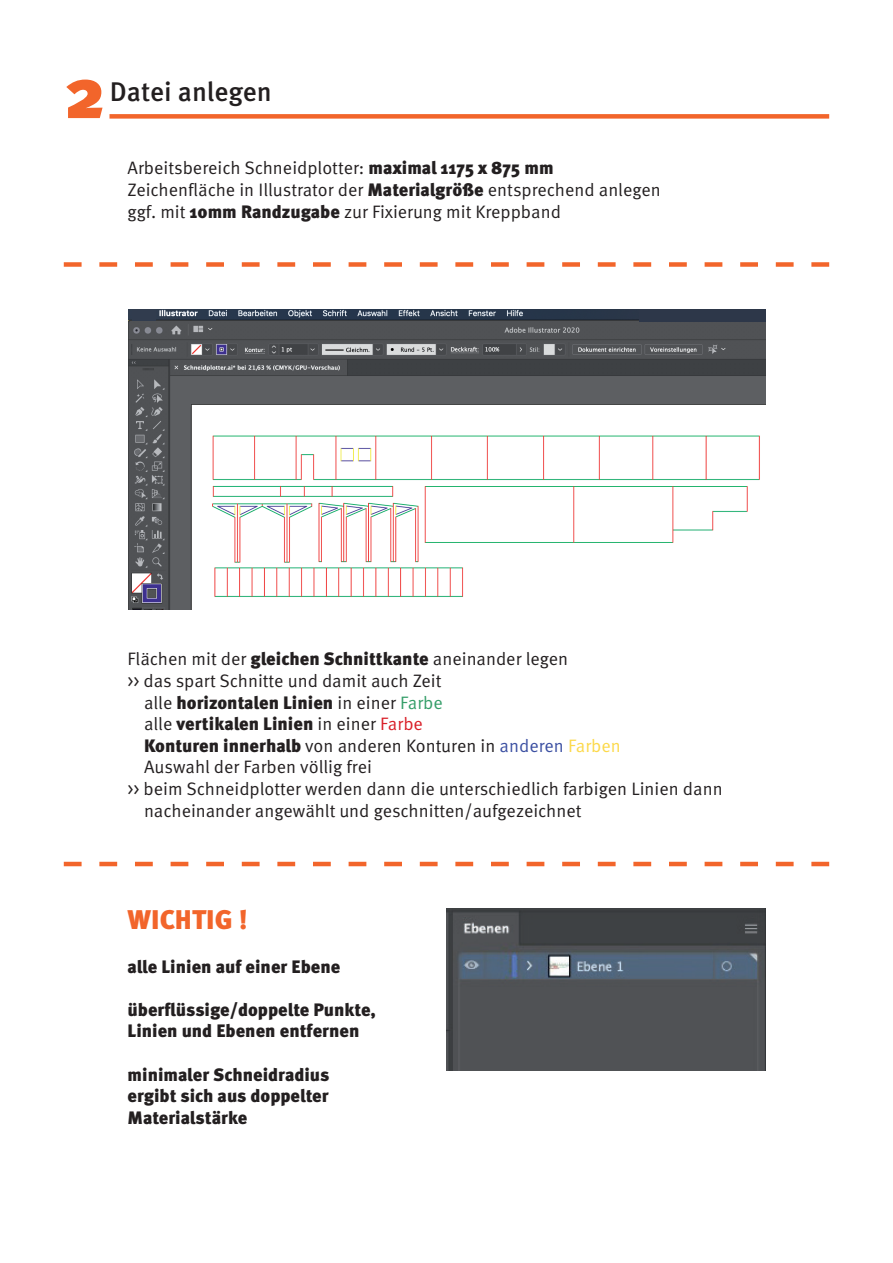
<style>
.page{position:relative;width:893px;height:1263px;background:#fff}
.page>*{position:absolute;margin:0;border:0;box-sizing:border-box;transform-origin:0 0}
.t1{font:900 72px "Meta Pro";color:#f2652b}
.t2{font:500 27px "Meta Pro";letter-spacing:-.005em;color:#231f20}
.t3{font:900 27px "Meta Pro";color:#f2652b}
.t4{font:18px/21.6px "Meta Pro";color:#231f20}
.t5{font:900 18px/21.6px "Meta Pro";color:#231f20}
.s1{font-weight:900}
.s2{font-weight:400}
.s3{font-weight:400;color:#359e69}
.s4{font-weight:400;color:#d91f28}
.s5{color:#3c50a2}
.s6{color:#fcd94a}
</style>
<div class="page">
<div style="left:109px;top:114px;width:720px;height:5px;background:#f2652b"></div>
<img style="left:128px;top:309px;width:637px;height:300px">
<svg style="left:64px;top:262px;width:765px;height:5px"></svg>
<svg style="left:64px;top:862px;width:765px;height:4px"></svg>
<img style="left:446px;top:909px;width:319px;height:161px">
<div style="left:639px;top:309px;width:126px;height:12px;background:#2d3749"></div>
<div style="left:132px;top:309px;width:24px;height:12px;background:#313c4e"></div>
<h1 class="t1" style="left:64px;top:48px;width:43px">2</h1>
<h2 class="t2" style="left:110px;top:75px;width:164px">Datei anlegen</h2>
<p class="t4" style="left:128px;top:158px;width:535px">Arbeitsbereich Schneidplotter: <span class="s1">maximal 1175 x 875 mm<br></span>Zeichenfläche in Illustrator der <span class="s1">Materialgröße</span> entsprechend anlegen ggf. mit <span class="s1">10mm Randzugabe</span> zur Fixierung mit Kreppband</p>
<p class="t4" style="left:128px;top:649px;width:442px">Flächen mit der <span class="s1">gleichen Schnittkante</span> aneinander legen</p>
<p class="t4" style="left:128px;top:670px;width:315px">&gt;&gt; das spart Schnitte und damit auch Zeit</p>
<p class="t5" style="left:144px;top:692px;width:300px"><span class="s2">alle</span> horizontalen Linien <span class="s2">in einer</span> <span class="s3">Farbe</span></p>
<p class="t5" style="left:144px;top:714px;width:280px"><span class="s2">alle</span> vertikalen Linien <span class="s2">in einer</span> <span class="s4">Farbe</span></p>
<p class="t4" style="left:144px;top:735px;width:478px"><span class="s1">Konturen innerhalb</span> von anderen Konturen in <span class="s5">anderen</span> <span class="s6">Farben</span></p>
<p class="t4" style="left:144px;top:757px;width:229px">Auswahl der Farben völlig frei</p>
<p class="t4" style="left:128px;top:778px;width:597px">&gt;&gt; beim Schneidplotter werden dann die unterschiedlich farbigen Linien dann</p>
<p class="t4" style="left:144px;top:800px;width:439px">nacheinander angewählt und geschnitten/aufgezeichnet</p>
<h2 class="t3" style="left:128px;top:903px;width:122px">WICHTIG !</h2>
<p class="t5" style="left:128px;top:956px;width:214px">alle Linien auf einer Ebene</p>
<p class="t5" style="left:128px;top:999px;width:250px">überflüssige/doppelte Punkte,<br>Linien und Ebenen entfernen</p>
<p class="t5" style="left:128px;top:1064px;width:203px;text-align:justify">minimaler Schneidradius ergibt sich aus doppelter Materialstärke</p>
</div>
